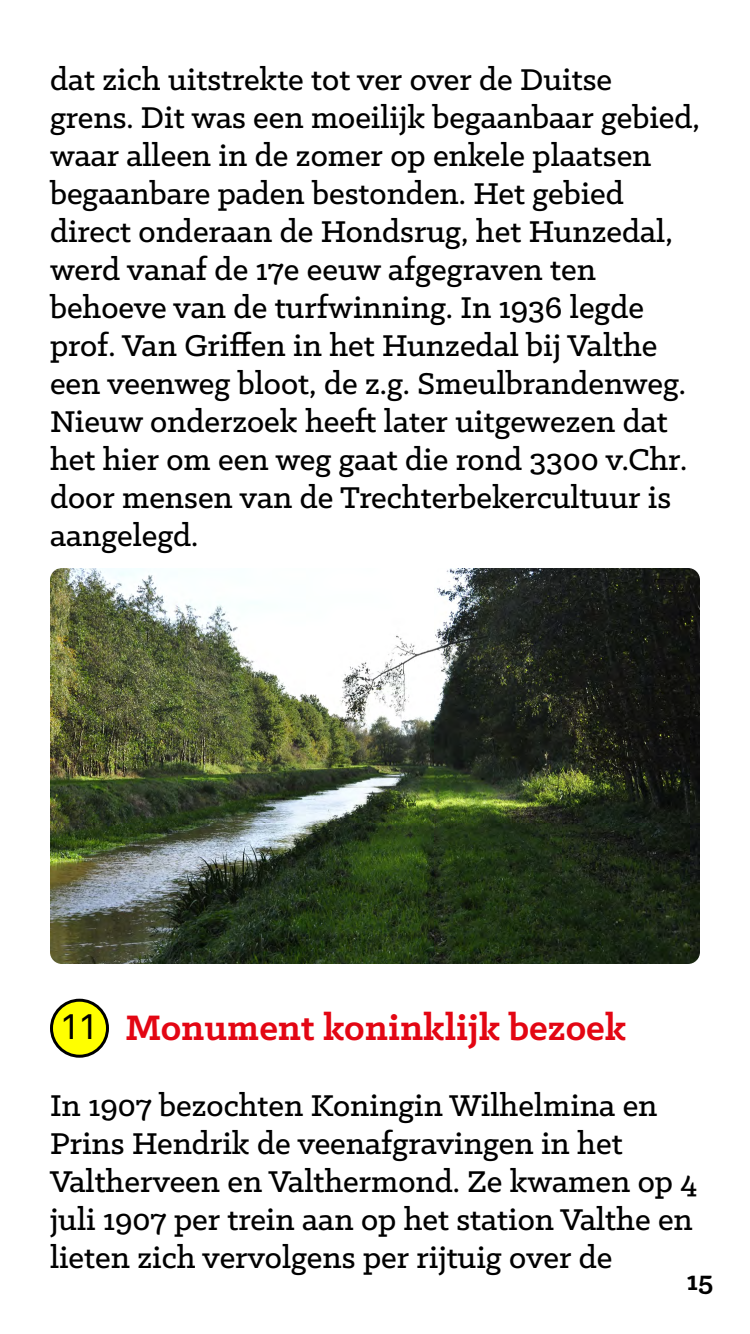
<style>
.page{position:relative;width:750px;height:1334px;background:#fff}
.page>*{position:absolute;margin:0;border:0;box-sizing:border-box;transform-origin:0 0}
.t1{font:700 40px "Klinic Slab";color:#e30613}
.t2{font:500 34px/38px "Klinic Slab";color:#000}
.t3{font:700 30px "Klinic Slab";color:#000}
.s1{font-family:"Akkurat";font-weight:400;font-size:36px;color:#000}
</style>
<div class="page">
<div style="left:52px;top:1000px;width:56px;height:56px;background:#ff0;border-radius:50%"></div>
<div style="left:50px;top:999px;width:59px;height:59px;border:3px solid #000;border-radius:50%"></div>
<img style="left:50px;top:568px;width:650px;height:396px">
<p class="t2" style="left:50px;top:60px;width:652px">dat zich uitstrekte tot ver over de Duitse grens. Dit was een moeilijk begaanbaar gebied, waar alleen in de zomer op enkele plaatsen begaanbare paden bestonden. Het gebied direct onderaan de Hondsrug, het Hunzedal, werd vanaf de 17e eeuw afgegraven ten behoeve van de turfwinning. In 1936 legde prof. Van Griffen in het Hunzedal bij Valthe een veenweg bloot, de z.g. Smeulbrandenweg.<br>Nieuw onderzoek heeft later uitgewezen dat het hier om een weg gaat die rond 3300 v.Chr. door mensen van de Trechterbekercultuur is aangelegd.</p>
<p class="t1" style="left:60px;top:1001px;width:568px"><span class="s1">11</span> Monument koninklijk bezoek</p>
<p class="t2" style="left:50px;top:1086px;width:649px">In 1907 bezochten Koningin Wilhelmina en Prins Hendrik de veenafgravingen in het Valtherveen en Valthermond. Ze kwamen op 4 juli 1907 per trein aan op het station Valthe en lieten zich vervolgens per rijtuig over de</p>
<p class="t3" style="left:687px;top:1261px;width:28px">15</p>
</div>
